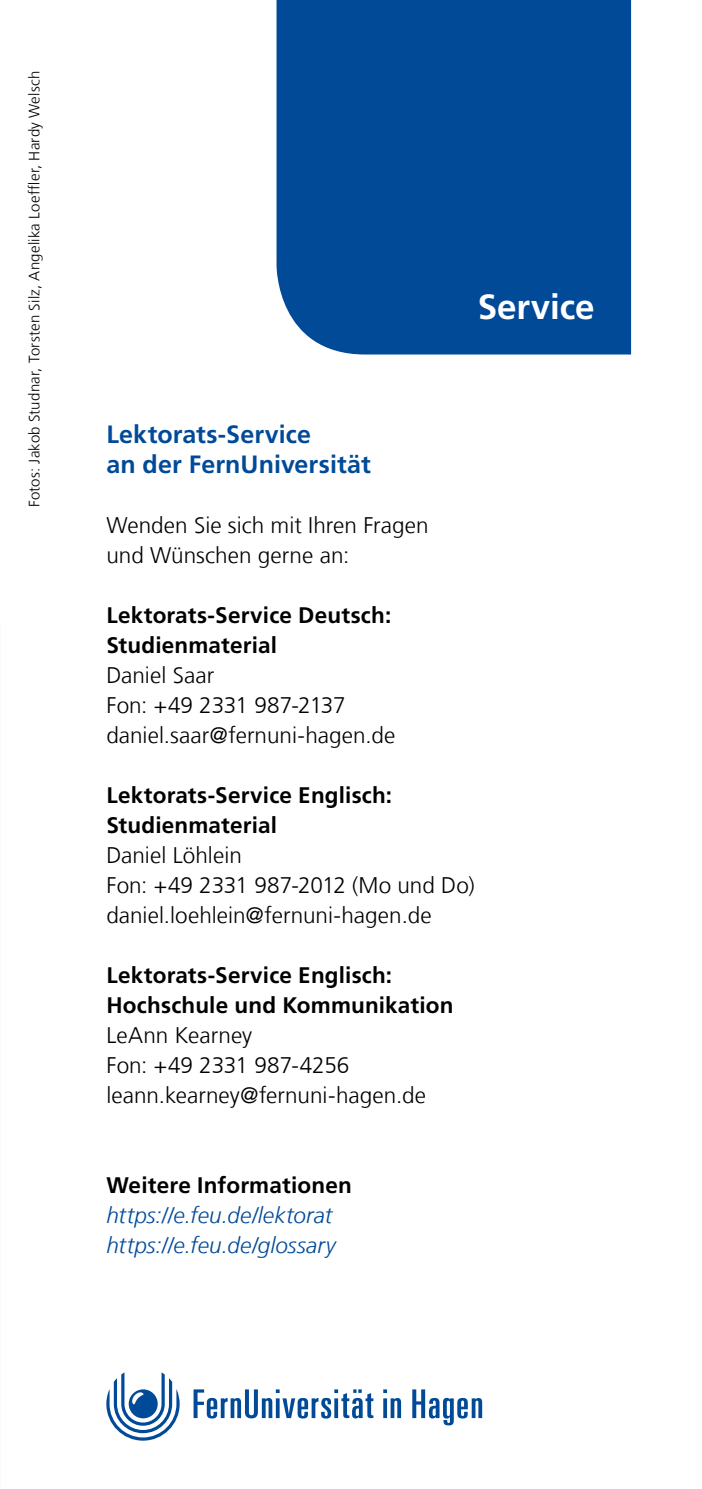
<style>
.page{position:relative;width:702px;height:1489px;background:#fff}
.page>*{position:absolute;margin:0;border:0;box-sizing:border-box;transform-origin:0 0}
.t1{font:700 35px "Frutiger LT Com";letter-spacing:-.005em;color:#fff}
.Subheadline{font:700 25px "Frutiger LT Com";letter-spacing:.005em;color:#004a98}
.Fließtext{font:300 22.5px "Frutiger LT Com";color:#000}
.Fließtext-2{font:700 22.5px "Frutiger LT Com";letter-spacing:.01em;color:#000}
.Fließtext-3{font:italic 300 22.5px "Frutiger LT Com";letter-spacing:.005em;color:#004a98}
.Fließtext_bold{font:300 22.5px "Frutiger LT Com";letter-spacing:.005em;color:#000}
.Fließtext_bold-2{font:700 22.5px "Frutiger LT Com";letter-spacing:.01em;color:#000}
.t2{font:300 15px "Frutiger LT Com";letter-spacing:.015em;color:#000}
</style>
<div class="page">
<svg style="left:193px;top:1389px;width:289px;height:36px"></svg>
<svg style="left:106px;top:1372px;width:74px;height:68px"></svg>
<div style="left:276px;top:0;width:355px;height:354px;background:#004a98"></div>
<p class="t2" style="left:26px;top:507px;width:438px;rotate:-90deg">Fotos: Jakob Studnar, Torsten Silz, Angelika Loeffler, Hardy Welsch</p>
<p class="Subheadline" style="left:106px;top:419px;width:206px">Lektorats-Service</p>
<p class="Subheadline" style="left:106px;top:449px;width:266px">an der FernUniversität</p>
<p class="t1" style="left:478px;top:286px;width:118px">Service</p>
<p class="Fließtext_bold" style="left:106px;top:511px;width:324px">Wenden Sie sich mit Ihren Fragen</p>
<p class="Fließtext_bold" style="left:106px;top:541px;width:244px">und Wünschen gerne an:</p>
<p class="Fließtext-2" style="left:106px;top:601px;width:286px">Lektorats-Service Deutsch:</p>
<p class="Fließtext-2" style="left:106px;top:631px;width:172px">Studienmaterial</p>
<p class="Fließtext" style="left:106px;top:661px;width:109px">Daniel Saar</p>
<p class="Fließtext" style="left:106px;top:691px;width:241px">Fon: +49 2331 987-2137</p>
<p class="Fließtext" style="left:106px;top:721px;width:290px">daniel.saar@fernuni-hagen.de</p>
<p class="Fließtext-2" style="left:106px;top:781px;width:287px">Lektorats-Service Englisch:</p>
<p class="Fließtext-2" style="left:106px;top:811px;width:172px">Studienmaterial</p>
<p class="Fließtext" style="left:106px;top:841px;width:137px">Daniel Löhlein</p>
<p class="Fließtext" style="left:106px;top:871px;width:370px">Fon: +49 2331 987-2012 (Mo und Do)</p>
<p class="Fließtext" style="left:106px;top:901px;width:327px">daniel.loehlein@fernuni-hagen.de</p>
<p class="Fließtext-2" style="left:106px;top:961px;width:287px">Lektorats-Service Englisch:</p>
<p class="Fließtext-2" style="left:106px;top:991px;width:348px">Hochschule und Kommunikation</p>
<p class="Fließtext" style="left:106px;top:1021px;width:147px">LeAnn Kearney</p>
<p class="Fließtext" style="left:106px;top:1051px;width:244px">Fon: +49 2331 987-4256</p>
<p class="Fließtext" style="left:106px;top:1081px;width:321px">leann.kearney@fernuni-hagen.de</p>
<p class="Fließtext_bold-2" style="left:106px;top:1171px;width:247px">Weitere Informationen</p>
<p class="Fließtext-3" style="left:106px;top:1201px;width:227px">https://e.feu.de/lektorat</p>
<p class="Fließtext-3" style="left:106px;top:1231px;width:231px">https://e.feu.de/glossary</p>
</div>
